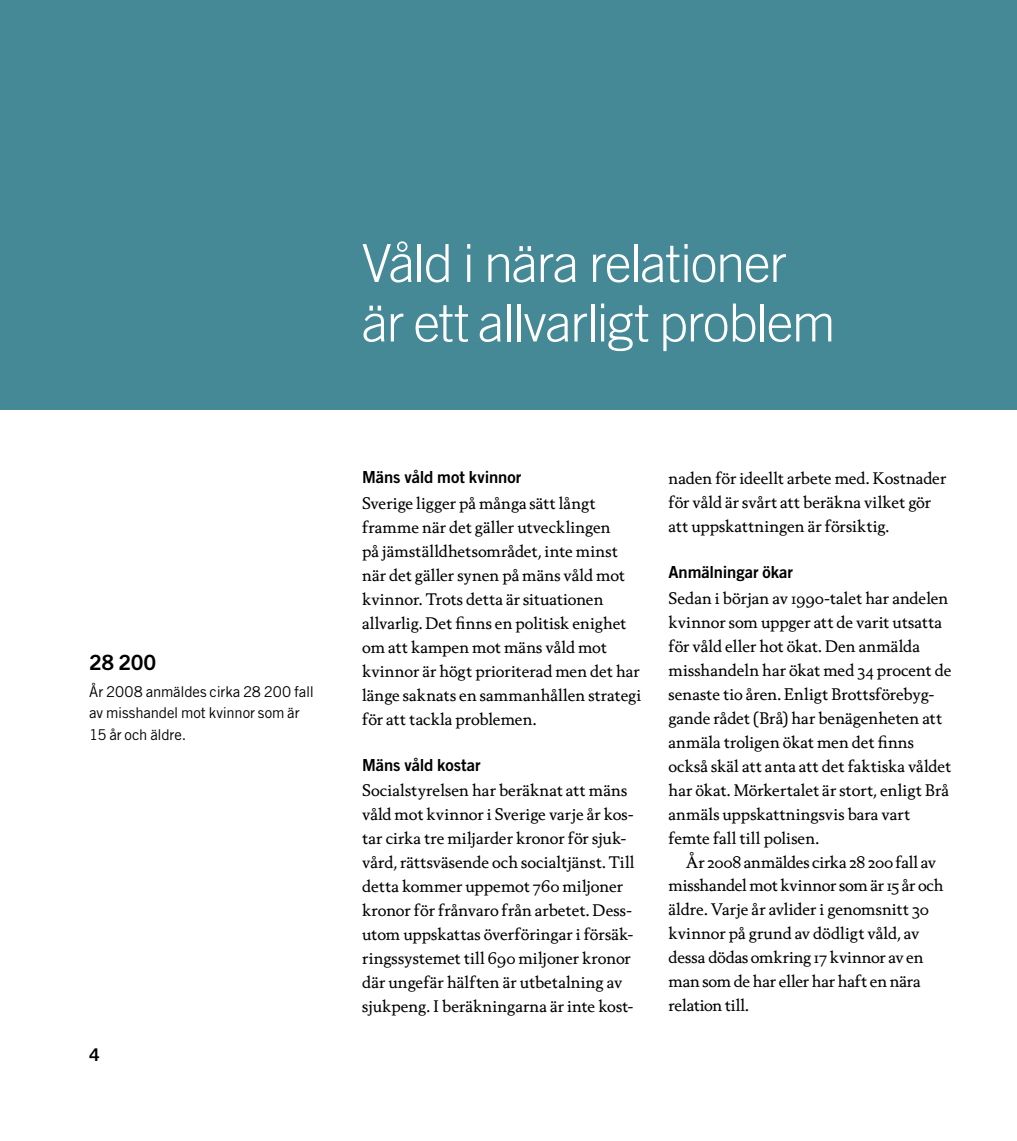
<style>
.page{position:relative;width:1017px;height:1141px;background:#fff}
.page>*{position:absolute;margin:0;border:0;box-sizing:border-box;transform-origin:0 0}
.t1{font:300 52.5px/59.5px "Trade Gothic";letter-spacing:-.02em;color:#fff}
.t2{font:21px "Trade Gothic Bold Two";color:#000}
.t3{font:17.5px "Trade Gothic Bold Two";color:#000}
.t4{font:16.62px "Trade Gothic Bold Two";letter-spacing:-.005em;color:#000}
.t5{font:16.1px/24px "Berling Nova Text Pro";color:#000}
.t6{font:14.88px/21.5px "Trade Gothic";letter-spacing:-.005em;color:#000}
</style>
<div class="page">
<div style="left:0;top:0;width:1017px;height:409px;background:#458997"></div>
<h2 class="t2" style="left:89px;top:650px;width:68px">28 200</h2>
<p class="t6" style="left:89px;top:680px;width:226px">År 2008 anmäldes cirka 28 200 fall av misshandel mot kvinnor som är<br>15 år och äldre.</p>
<p class="t3" style="left:89px;top:1044px;width:12px">4</p>
<h1 class="t1" style="left:362px;top:233px;width:475px">Våld i nära relationer är ett allvarligt problem</h1>
<p class="t4" style="left:362px;top:467px;width:161px">Mäns våld mot kvinnor</p>
<p class="t5" style="left:362px;top:491px;width:281px">Sverige ligger på många sätt långt framme när det gäller utvecklingen<br>på jämställdhetsområdet, inte minst när det gäller synen på mäns våld mot kvinnor. Trots detta är situationen allvarlig. Det finns en politisk enighet om att kampen mot mäns våld mot kvinnor är högt prioriterad men det har länge saknats en sammanhållen strategi för att tackla problemen.</p>
<p class="t4" style="left:362px;top:754px;width:120px">Mäns våld kostar</p>
<p class="t5" style="left:362px;top:778px;width:274px">Socialstyrelsen har beräknat att mäns våld mot kvinnor i Sverige varje år kos&shy;tar cirka tre miljarder kronor för sjuk&shy;vård, rättsväsende och socialtjänst. Till detta kommer uppemot 760 miljoner kronor för frånvaro från arbetet. Dess&shy;utom uppskattas överföringar i försäk&shy;ringssystemet till 690 miljoner kronor där ungefär hälften är utbetalning av sjukpeng. I beräkningarna är inte kost-</p>
<p class="t5" style="left:668px;top:466px;width:279px">naden för ideellt arbete med. Kostnader för våld är svårt att beräkna vilket gör att uppskattningen är försiktig.</p>
<p class="t4" style="left:668px;top:562px;width:126px">Anmälningar ökar</p>
<p class="t5" style="left:668px;top:586px;width:284px">Sedan i början av 1990-talet har andelen kvinnor som uppger att de varit utsatta för våld eller hot ökat. Den anmälda misshandeln har ökat med 34 procent de senaste tio åren. Enligt Brottsförebyg&shy;gande rådet (Brå) har benägenheten att anmäla troligen ökat men det finns också skäl att anta att det faktiska våldet har ökat. Mörkertalet är stort, enligt Brå anmäls uppskattningsvis bara vart femte fall till polisen.</p>
<p class="t5" style="left:668px;top:849px;width:277px;text-indent:17px">År 2008 anmäldes cirka 28 200 fall av misshandel mot kvinnor som är 15 år och äldre. Varje år avlider i genomsnitt 30 kvinnor på grund av dödligt våld, av dessa dödas omkring 17 kvinnor av en man som de har eller har haft en nära relation till.</p>
</div>
